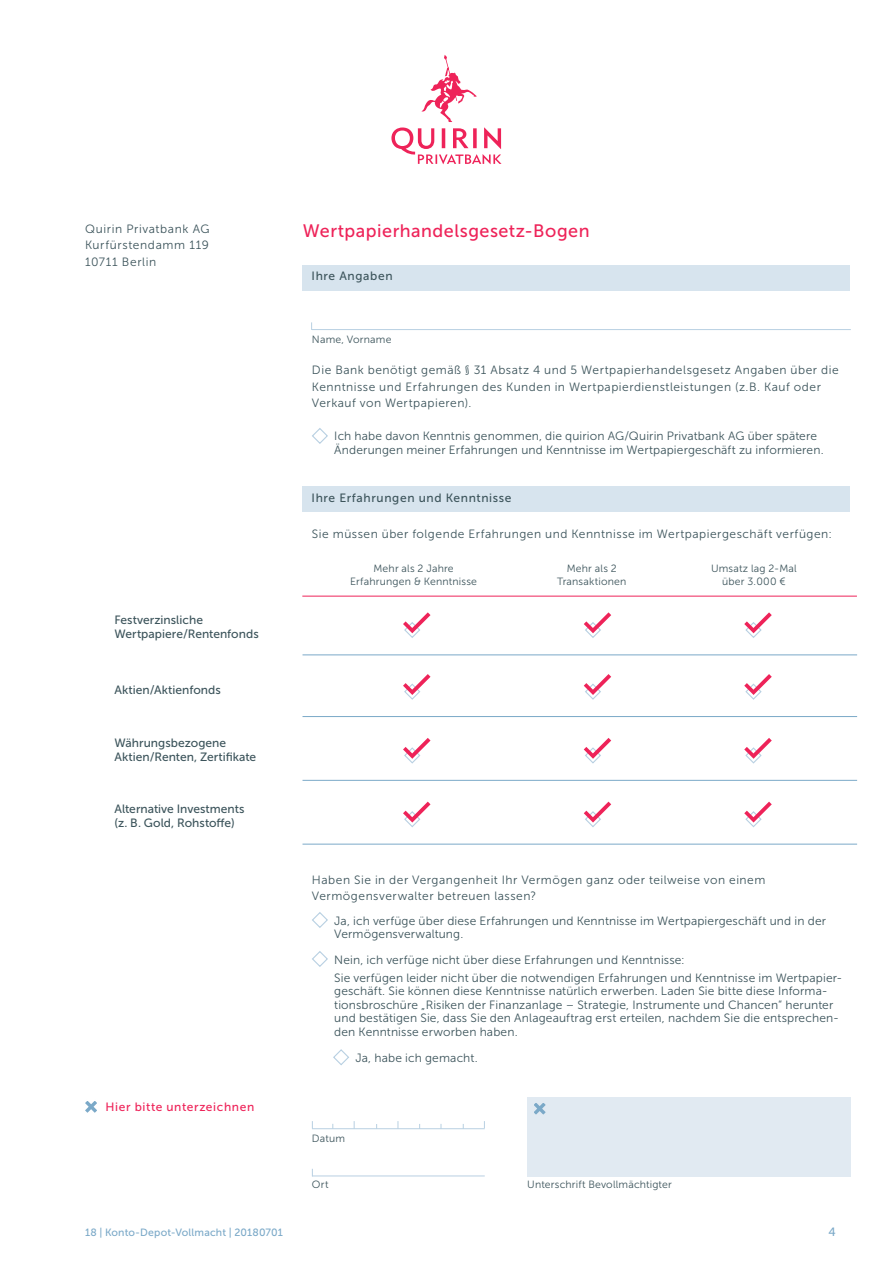
<style>
.page{position:relative;width:893px;height:1263px;background:#fff}
.page>*{position:absolute;margin:0;border:0;box-sizing:border-box;transform-origin:0 0}
.Lauftext_Museo{font:18px "Museo Sans 500";letter-spacing:.03em;color:#ee2359}
.Formtextklein{font:12px/13.5px "Museo Sans 300";letter-spacing:.01em;color:#3c545b}
.Lauftext_Museo-2{font:12px/16.5px "Museo Sans 300";letter-spacing:.045em;color:#3c545b}
.Lautext10ptAbstand_M{font:12px/14.4px "Museo Sans 500";letter-spacing:.005em;color:#3c545b}
.Lauftext_10ptabstand{font:12px "Museo Sans 500";letter-spacing:.055em;color:#3c545b}
.Lauftext_10ptabstand-2{font:12px "Museo Sans 500";letter-spacing:.055em;color:#ee2359}
.t1{font:12px "Museo Sans 500";color:#7ba9c8}
.Formtext7pt_Museo{font:10.5px/13.5px "Museo Sans 300";letter-spacing:.02em;color:#3c545b;text-align:center}
.Formtextklein-2{font:10.5px "Museo Sans 300";letter-spacing:.015em;color:#3c545b}
.t2{font:10.5px "Museo Sans 500";letter-spacing:.015em;color:#7ba9c8}
</style>
<div class="page">
<div style="left:302px;top:265px;width:548px;height:25px;background:#d7e4ee"></div>
<div style="left:302px;top:486px;width:548px;height:25px;background:#d7e4ee"></div>
<svg style="left:391px;top:55px;width:110px;height:109px"></svg>
<hr style="left:312px;top:329px;width:539px;height:1px;background:#b8d0e2">
<svg style="left:312px;top:428px;width:16px;height:16px"></svg>
<svg style="left:312px;top:912px;width:16px;height:16px"></svg>
<svg style="left:333px;top:1049px;width:16px;height:17px"></svg>
<svg style="left:312px;top:951px;width:16px;height:16px"></svg>
<hr style="left:302px;top:654px;width:555px;height:1px;background:#7ba9c8">
<hr style="left:302px;top:716px;width:555px;height:1px;background:#7ba9c8">
<hr style="left:302px;top:780px;width:555px;height:1px;background:#7ba9c8">
<hr style="left:302px;top:844px;width:555px;height:1px;background:#7ba9c8">
<hr style="left:302px;top:596px;width:555px;height:1px;background:#ee2359">
<svg style="left:403px;top:612px;width:27px;height:26px"></svg>
<svg style="left:403px;top:674px;width:27px;height:26px"></svg>
<svg style="left:403px;top:738px;width:27px;height:26px"></svg>
<svg style="left:403px;top:802px;width:27px;height:26px"></svg>
<svg style="left:584px;top:612px;width:27px;height:26px"></svg>
<svg style="left:584px;top:674px;width:27px;height:26px"></svg>
<svg style="left:584px;top:738px;width:27px;height:26px"></svg>
<svg style="left:584px;top:802px;width:27px;height:25px"></svg>
<svg style="left:744px;top:612px;width:28px;height:26px"></svg>
<svg style="left:744px;top:674px;width:28px;height:26px"></svg>
<svg style="left:744px;top:738px;width:28px;height:26px"></svg>
<svg style="left:744px;top:802px;width:28px;height:26px"></svg>
<div style="left:527px;top:1097px;width:323px;height:79px;background:#e1eaf2"></div>
<svg style="left:534px;top:1103px;width:12px;height:12px"></svg>
<svg style="left:85px;top:1101px;width:12px;height:12px"></svg>
<hr style="left:312px;top:1175px;width:173px;height:1px;background:#b8d0e2">
<hr style="left:312px;top:1128px;width:173px;height:1px;background:#b8d0e2">
<p class="Lauftext_Museo-2" style="left:85px;top:220px;width:126px">Quirin Privatbank AG</p>
<p class="Lauftext_Museo-2" style="left:85px;top:237px;width:126px">Kurfürstendamm 119</p>
<p class="Lauftext_Museo-2" style="left:85px;top:253px;width:73px">10711 Berlin</p>
<p class="Lautext10ptAbstand_M" style="left:114px;top:612px;width:146px">Festverzinsliche<br>Wertpapiere/Rentenfonds</p>
<p class="Lautext10ptAbstand_M" style="left:114px;top:682px;width:108px">Aktien/Aktienfonds</p>
<p class="Lautext10ptAbstand_M" style="left:114px;top:735px;width:143px">Währungsbezogene<br>Aktien/Renten, Zertifikate</p>
<p class="Lautext10ptAbstand_M" style="left:114px;top:802px;width:131px">Alternative Investments (z. B. Gold, Rohstoffe)</p>
<p class="Lauftext_10ptabstand-2" style="left:105px;top:1100px;width:150px">Hier bitte unterzeichnen</p>
<p class="Lauftext_Museo" style="left:303px;top:221px;width:288px">Wertpapierhandelsgesetz-Bogen</p>
<p class="Lauftext_10ptabstand" style="left:312px;top:270px;width:83px">Ihre Angaben</p>
<p class="Formtextklein-2" style="left:312px;top:334px;width:81px">Name, Vorname</p>
<p class="Lauftext_Museo-2" style="left:312px;top:362px;width:528px">Die Bank benötigt gemäß § 31 Absatz 4 und 5 Wertpapierhandelsgesetz Angaben über die<br>Kenntnisse und Erfahrungen des Kunden in Wertpapierdienstleistungen (z.B. Kauf oder<br>Verkauf von Wertpapieren).</p>
<p class="Formtextklein" style="left:334px;top:430px;width:491px">Ich habe davon Kenntnis genommen, die quirion AG/Quirin Privatbank AG über spätere<br>Änderungen meiner Erfahrungen und Kenntnisse im Wertpapiergeschäft zu informieren.</p>
<p class="Lauftext_10ptabstand" style="left:312px;top:491px;width:201px">Ihre Erfahrungen und Kenntnisse</p>
<p class="Lauftext_Museo-2" style="left:312px;top:526px;width:522px">Sie müssen über folgende Erfahrungen und Kenntnisse im Wertpapiergeschäft verfügen:</p>
<p class="Formtext7pt_Museo" style="left:350px;top:561px;width:128px">Mehr als 2 Jahre<br>Erfahrungen &amp; Kenntnisse</p>
<p class="Formtext7pt_Museo" style="left:557px;top:561px;width:71px">Mehr als 2<br>Transaktionen</p>
<p class="Formtext7pt_Museo" style="left:711px;top:561px;width:87px">Umsatz lag 2-Mal über 3.000 €</p>
<p class="Lauftext_Museo-2" style="left:312px;top:871px;width:455px">Haben Sie in der Vergangenheit Ihr Vermögen ganz oder teilweise von einem<br>Vermögensverwalter betreuen lassen?</p>
<p class="Formtextklein" style="left:334px;top:914px;width:493px">Ja, ich verfüge über diese Erfahrungen und Kenntnisse im Wertpapiergeschäft und in der<br>Vermögensverwaltung.</p>
<p class="Formtextklein" style="left:334px;top:953px;width:352px">Nein, ich verfüge nicht über diese Erfahrungen und Kenntnisse:</p>
<p class="Formtextklein" style="left:334px;top:971px;width:510px">Sie verfügen leider nicht über die notwendigen Erfahrungen und Kenntnisse im Wertpapier&shy;geschäft. Sie können diese Kenntnisse natürlich erwerben. Laden Sie bitte diese Informa&shy;tionsbroschüre „Risiken der Finanzanlage – Strategie, Instrumente und Chancen“ herunter</p>
<p class="Formtextklein" style="left:334px;top:1011px;width:506px">und bestätigen Sie, dass Sie den Anlageauftrag erst erteilen, nachdem Sie die entsprechen&shy;den Kenntnisse erworben haben.</p>
<p class="Formtextklein" style="left:355px;top:1051px;width:124px">Ja, habe ich gemacht.</p>
<p class="Formtextklein-2" style="left:312px;top:1133px;width:35px">Datum</p>
<p class="Formtextklein-2" style="left:312px;top:1179px;width:18px">Ort</p>
<p class="Formtextklein-2" style="left:527px;top:1179px;width:146px">Unterschrift Bevollmächtigter</p>
<p class="t2" style="left:85px;top:1226px;width:199px">18 | Konto-Depot-Vollmacht | 20180701</p>
<p class="t1" style="left:828px;top:1225px;width:9px">4</p>
</div>
